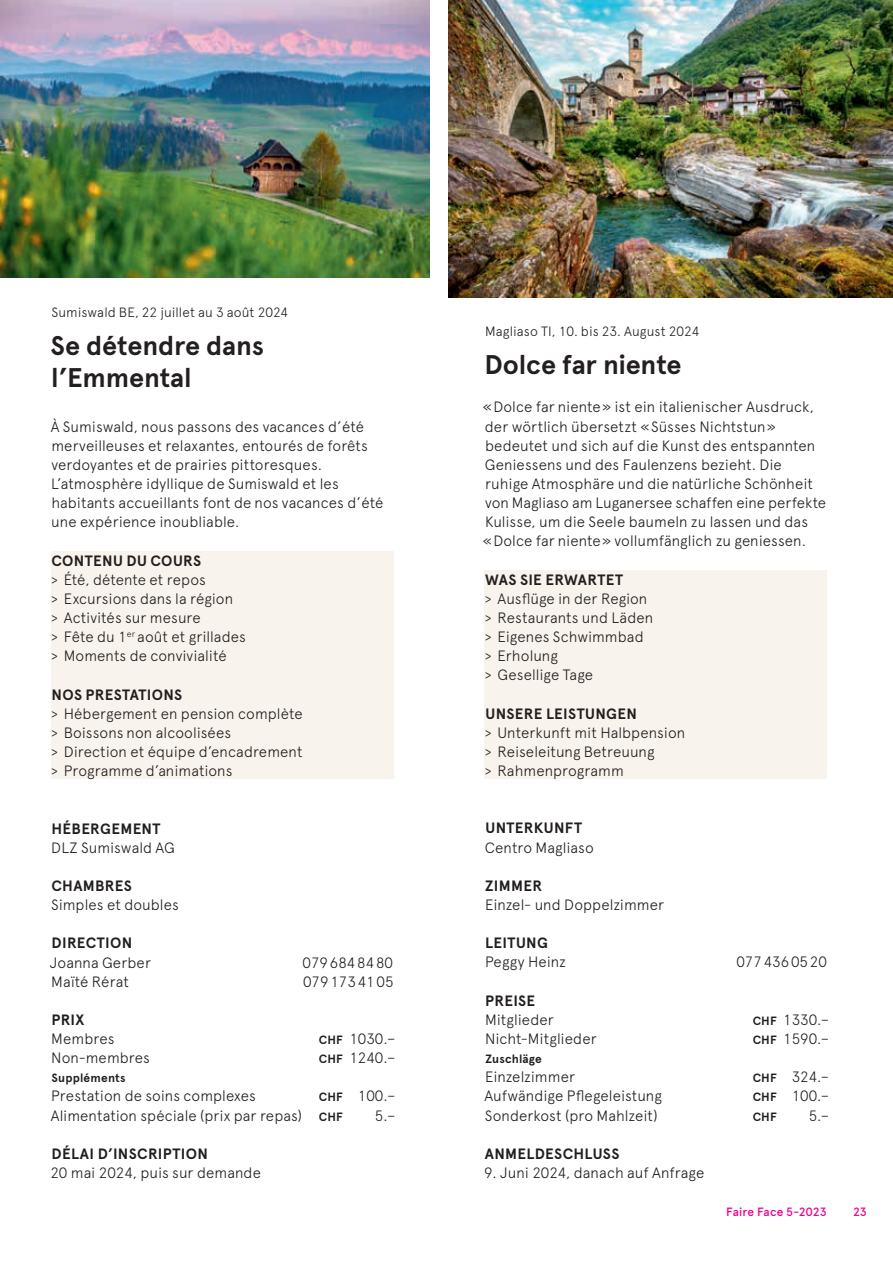
<style>
.page{position:relative;width:893px;height:1263px;background:#fff}
.page>*{position:absolute;margin:0;border:0;box-sizing:border-box;transform-origin:0 0}
.t1{font:700 27px/32.4px "Apercu Pro";letter-spacing:-.005em;color:#231f20}
.t2{font:300 15px/19.2px "Apercu Pro";letter-spacing:.005em;color:#231f20}
.t3{font:700 15px "Apercu Pro";letter-spacing:.02em;color:#231f20}
.t4{font:300 13.5px "Apercu Pro";letter-spacing:.005em;color:#231f20}
.t5{font:700 12px "Apercu Pro";letter-spacing:.015em;color:#231f20}
.t6{font:500 12px "Apercu Pro";letter-spacing:-.005em;color:#ed028c}
.s1{font-weight:700;font-size:12px}
</style>
<div class="page">
<img style="left:0;top:0;width:429px;height:278px">
<img style="left:449px;top:0;width:444px;height:298px">
<div style="left:51px;top:551px;width:342px;height:18px;background:#f8f3ed"></div>
<div style="left:51px;top:562px;width:342px;height:26px;background:#f8f3ed"></div>
<div style="left:51px;top:582px;width:342px;height:25px;background:#f8f3ed"></div>
<div style="left:51px;top:601px;width:342px;height:25px;background:#f8f3ed"></div>
<div style="left:51px;top:620px;width:342px;height:25px;background:#f8f3ed"></div>
<div style="left:51px;top:639px;width:342px;height:25px;background:#f8f3ed"></div>
<div style="left:51px;top:659px;width:342px;height:44px;background:#f8f3ed"></div>
<div style="left:51px;top:696px;width:342px;height:26px;background:#f8f3ed"></div>
<div style="left:51px;top:715px;width:342px;height:26px;background:#f8f3ed"></div>
<div style="left:51px;top:735px;width:342px;height:25px;background:#f8f3ed"></div>
<div style="left:51px;top:754px;width:342px;height:25px;background:#f8f3ed"></div>
<div style="left:485px;top:570px;width:342px;height:18px;background:#f8f3ed"></div>
<div style="left:485px;top:582px;width:342px;height:25px;background:#f8f3ed"></div>
<div style="left:485px;top:601px;width:342px;height:25px;background:#f8f3ed"></div>
<div style="left:485px;top:620px;width:342px;height:25px;background:#f8f3ed"></div>
<div style="left:485px;top:639px;width:342px;height:25px;background:#f8f3ed"></div>
<div style="left:485px;top:658px;width:342px;height:25px;background:#f8f3ed"></div>
<div style="left:485px;top:678px;width:342px;height:44px;background:#f8f3ed"></div>
<div style="left:485px;top:715px;width:342px;height:26px;background:#f8f3ed"></div>
<div style="left:485px;top:735px;width:342px;height:25px;background:#f8f3ed"></div>
<div style="left:485px;top:754px;width:342px;height:25px;background:#f8f3ed"></div>
<p class="t4" style="left:51px;top:302px;width:238px">Sumiswald BE, 22 juillet au 3 août 2024</p>
<h1 class="t1" style="left:51px;top:329px;width:215px">Se détendre dans l’Emmental</h1>
<p class="t2" style="left:51px;top:415px;width:334px">À Sumiswald, nous passons des vacances d’été merveilleuses et relaxantes, entourés de forêts verdoyantes et de prairies pittoresques.<br>L’atmosphère idyllique de Sumiswald et les habitants accueillants font de nos vacances d’été une expérience inoubliable.</p>
<p class="t3" style="left:51px;top:549px;width:151px">CONTENU DU COURS</p>
<p class="t2" style="left:51px;top:568px;width:196px">&gt; Été, détente et repos<br>&gt; Excursions dans la région<br>&gt; Activités sur mesure<br>&gt; Fête du 1<sup>er</sup> août et grillades &gt; Moments de convivialité</p>
<p class="t3" style="left:52px;top:683px;width:132px">NOS PRESTATIONS</p>
<p class="t2" style="left:51px;top:702px;width:253px">&gt; Hébergement en pension complète &gt; Boissons non alcoolisées<br>&gt; Direction et équipe d’encadrement &gt; Programme d’animations</p>
<p class="t3" style="left:52px;top:817px;width:110px">HÉBERGEMENT</p>
<p class="t2" style="left:51px;top:836px;width:125px">DLZ Sumiswald AG</p>
<p class="t3" style="left:51px;top:874px;width:82px">CHAMBRES</p>
<p class="t2" style="left:51px;top:894px;width:129px">Simples et doubles</p>
<p class="t3" style="left:52px;top:932px;width:82px">DIRECTION</p>
<p class="t2" style="left:50px;top:951px;width:103px">Joanna Gerber</p>
<p class="t2" style="left:303px;top:951px;width:92px">0796848480</p>
<p class="t2" style="left:51px;top:970px;width:79px">Maïté Rérat</p>
<p class="t2" style="left:303px;top:970px;width:92px">0791734105</p>
<p class="t3" style="left:52px;top:1008px;width:34px">PRIX</p>
<p class="t2" style="left:51px;top:1028px;width:65px">Membres</p>
<p class="t2" style="left:319px;top:1028px;width:78px"><span class="s1">CHF</span> 1030.–</p>
<p class="t2" style="left:51px;top:1047px;width:100px">Non-membres</p>
<p class="t2" style="left:319px;top:1047px;width:78px"><span class="s1">CHF</span> 1240.–</p>
<p class="t5" style="left:52px;top:1069px;width:75px">Suppléments</p>
<p class="t2" style="left:51px;top:1085px;width:206px">Prestation de soins complexes</p>
<p class="t2" style="left:51px;top:1085px;width:346px;text-indent:268px"><span class="s1">CHF</span> 100.–<br>Alimentation spéciale (prix par repas) <span class="s1">CHF</span></p>
<p class="t2" style="left:375px;top:1104px;width:22px">5.–</p>
<p class="t3" style="left:52px;top:1142px;width:158px">DÉLAI D’INSCRIPTION</p>
<p class="t2" style="left:50px;top:1162px;width:212px">20 mai 2024, puis sur demande</p>
<p class="t4" style="left:485px;top:321px;width:216px">Magliaso TI, 10. bis 23. August 2024</p>
<h1 class="t1" style="left:484px;top:348px;width:199px">Dolce far niente</h1>
<p class="t2" style="left:483px;top:396px;width:345px">«Dolce far niente» ist ein italienischer Ausdruck, der wörtlich übersetzt «Süsses Nichtstun» bedeutet und sich auf die Kunst des entspannten Geniessens und des Faulenzens bezieht. Die ruhige Atmosphäre und die natürliche Schönheit von Magliaso am Luganersee schaffen eine perfekte Kulisse, um die Seele baumeln zu lassen und das «Dolce far niente» vollumfänglich zu geniessen.</p>
<p class="t3" style="left:485px;top:568px;width:139px">WAS SIE ERWARTET</p>
<p class="t2" style="left:485px;top:588px;width:170px">&gt; Ausflüge in der Region &gt; Restaurants und Läden &gt; Eigenes Schwimmbad &gt; Erholung<br>&gt; Gesellige Tage</p>
<p class="t3" style="left:485px;top:702px;width:153px">UNSERE LEISTUNGEN</p>
<p class="t2" style="left:485px;top:722px;width:202px">&gt; Unterkunft mit Halbpension &gt; Reiseleitung Betreuung<br>&gt; Rahmenprogramm</p>
<p class="t3" style="left:485px;top:817px;width:98px">UNTERKUNFT</p>
<p class="t2" style="left:485px;top:836px;width:110px">Centro Magliaso</p>
<p class="t3" style="left:485px;top:874px;width:58px">ZIMMER</p>
<p class="t2" style="left:485px;top:894px;width:181px">Einzel- und Doppelzimmer</p>
<p class="t3" style="left:485px;top:932px;width:64px">LEITUNG</p>
<p class="t2" style="left:485px;top:951px;width:82px">Peggy Heinz</p>
<p class="t2" style="left:736px;top:951px;width:92px">0774360520</p>
<p class="t3" style="left:485px;top:989px;width:51px">PREISE</p>
<p class="t2" style="left:485px;top:1009px;width:70px">Mitglieder</p>
<p class="t2" style="left:753px;top:1009px;width:78px"><span class="s1">CHF</span> 1330.–</p>
<p class="t2" style="left:485px;top:1028px;width:113px">Nicht-Mitglieder</p>
<p class="t2" style="left:753px;top:1028px;width:78px"><span class="s1">CHF</span> 1590.–</p>
<p class="t5" style="left:485px;top:1050px;width:58px">Zuschläge</p>
<p class="t2" style="left:485px;top:1066px;width:92px">Einzelzimmer</p>
<p class="t2" style="left:753px;top:1066px;width:78px"><span class="s1">CHF</span> 324.–</p>
<p class="t2" style="left:484px;top:1085px;width:179px">Aufwändige Pflegeleistung</p>
<p class="t2" style="left:753px;top:1085px;width:78px"><span class="s1">CHF</span> 100.–</p>
<p class="t2" style="left:485px;top:1104px;width:174px">Sonderkost (pro Mahlzeit)</p>
<p class="t5" style="left:753px;top:1107px;width:26px">CHF</p>
<p class="t2" style="left:809px;top:1104px;width:22px">5.–</p>
<p class="t3" style="left:485px;top:1142px;width:136px">ANMELDESCHLUSS</p>
<p class="t2" style="left:484px;top:1162px;width:222px">9. Juni 2024, danach auf Anfrage</p>
<p class="t6" style="left:726px;top:1203px;width:102px">Faire Face 5-2023</p>
<p class="t6" style="left:853px;top:1203px;width:15px">23</p>
</div>
